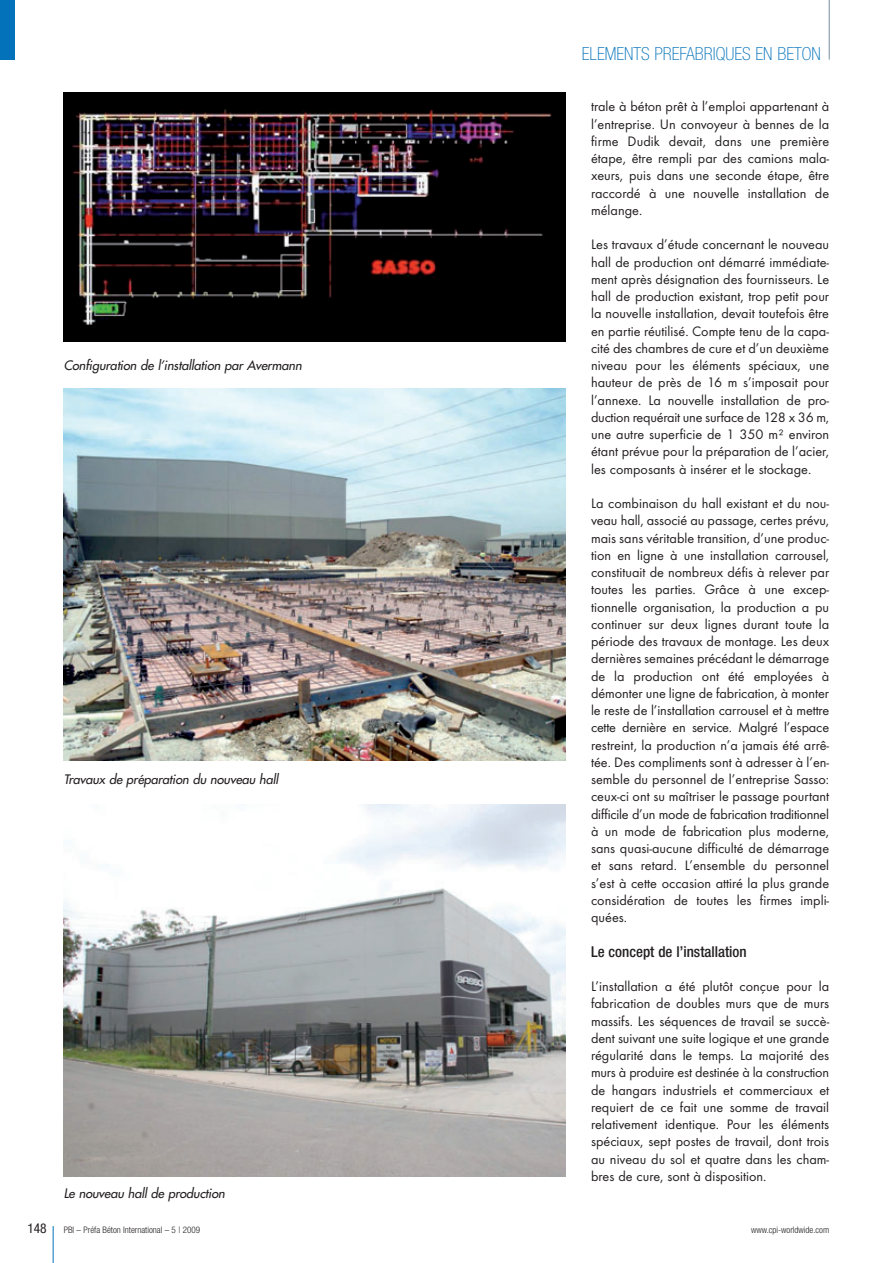
<style>
.page{position:relative;width:893px;height:1263px;background:#fff}
.page>*{position:absolute;margin:0;border:0;box-sizing:border-box;transform-origin:0 0}
.t1{font:100 condensed 18px "Helvetica Neue";color:#0372bb}
.t2{font:500 condensed 15px "Helvetica Neue";color:#231f20}
.t3{font:14.25px/17.2px "Futura T";color:#231f20;text-align:justify}
.t4{font:condensed 13.5px "Helvetica Neue";color:#231f20}
.t5{font:italic 12.75px "Futura";color:#231f20}
.t6{font:300 condensed 9px "Helvetica Neue";color:#231f20}
</style>
<div class="page">
<hr style="left:53px;top:1226px;width:1px;height:37px;background:#0372bb">
<hr style="left:829px;top:0;width:1px;height:60px;background:#73909f">
<div style="left:0;top:0;width:15px;height:60px;background:#0372bb"></div>
<img style="left:64px;top:93px;width:502px;height:248px">
<img style="left:64px;top:388px;width:502px;height:373px">
<img style="left:64px;top:804px;width:502px;height:373px">
<p class="t5" style="left:64px;top:359px;width:242px">Configuration de l’installation par Avermann</p>
<p class="t5" style="left:64px;top:773px;width:218px">Travaux de préparation du nouveau hall</p>
<p class="t5" style="left:64px;top:1187px;width:165px">Le nouveau hall de production</p>
<p class="t1" style="left:582px;top:47px;width:241px">ELEMENTS PREFABRIQUES EN BETON</p>
<p class="t3" style="left:591px;top:99px;width:240px">trale à béton prêt à l’emploi appartenant à l’entreprise. Un convoyeur à bennes de la firme Dudik devait, dans une première étape, être rempli par des camions mala&shy;xeurs, puis dans une seconde étape, être raccordé à une nouvelle installation de mélange.</p>
<p class="t3" style="left:591px;top:237px;width:240px">Les travaux d’étude concernant le nouveau hall de production ont démarré immédiate&shy;ment après désignation des fournisseurs. Le hall de production existant, trop petit pour la nouvelle installation, devait toutefois être en partie réutilisé. Compte tenu de la capa&shy;cité des chambres de cure et d’un deuxième niveau pour les éléments spéciaux, une hau teur de près de 16 m s’imposait pour l’annexe. La nouvelle installation de pro&shy;duction requérait une surface de 128 x 36 m, une autre superficie de 1 350 m² environ étant prévue pour la préparation de l’acier, les composants à insérer et le stockage.</p>
<p class="t3" style="left:591px;top:496px;width:240px">La combinaison du hall existant et du nou&shy;veau hall, associé au passage, certes pré vu, mais sans véritable transition, d’une produc&shy;tion en ligne à une installation carrousel, constituait de nombreux défis à relever par toutes les parties. Grâce à une excep - tionnelle organisation, la production a pu continuer sur deux lignes durant toute la période des travaux de montage. Les deux dernières semaines précédant le démarrage de la production ont été employées à démonter une ligne de fabrication, à monter le reste de l’installation carrousel et à mettre cette dernière en service. Malgré l’espace restreint, la production n’a jamais été arrê&shy;tée. Des compliments sont à adresser à l’en&shy;semble du personnel de l’entreprise Sasso: ceux-ci ont su maîtriser le passage pourtant difficile d’un mode de fabrication traditionnel à un mode de fabrication plus moderne, sans quasi-aucune difficulté de démarrage et sans retard. L’ensemble du personnel s’est à cette occasion attiré la plus grande considération de toutes les firmes impli&shy;quées.</p>
<p class="t2" style="left:591px;top:946px;width:157px">Le concept de l’installation</p>
<p class="t3" style="left:591px;top:979px;width:240px">L’installation a été plutôt conçue pour la fabrication de doubles murs que de murs massifs. Les séquences de travail se succè&shy;dent suivant une suite logique et une grande régularité dans le temps. La majorité des murs à produire est destinée à la construction de hangars industriels et commerciaux et requiert de ce fait une somme de travail relativement identique. Pour les éléments spéciaux, sept postes de travail, dont trois au niveau du sol et quatre dans les cham&shy;bres de cure, sont à disposition.</p>
<p class="t4" style="left:27px;top:1223px;width:21px">148</p>
<p class="t6" style="left:64px;top:1226px;width:138px">PBI – Préfa Béton International – 5 | 2009</p>
<p class="t6" style="left:751px;top:1226px;width:80px">www.cpi-worldwide.com</p>
</div>
